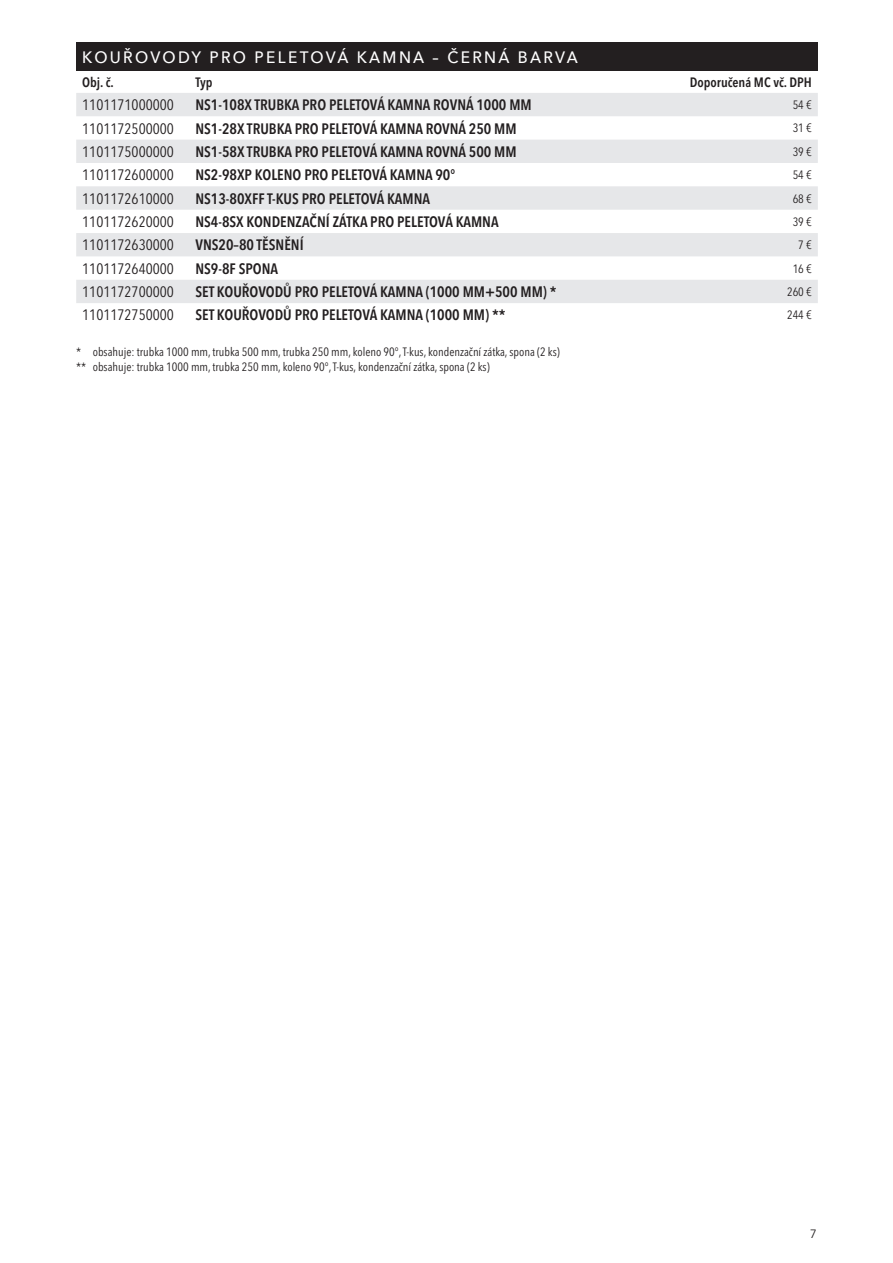
<style>
.page{position:relative;width:893px;height:1263px;background:#fff}
.page>*{position:absolute;margin:0;border:0;box-sizing:border-box;transform-origin:0 0}
.t1{font:500 16.5px "Avenir Next";letter-spacing:.15em;color:#fff;scale:.94 1}
.t2{font:600 condensed 15px "Avenir Next LT Pro";color:#231f20}
.t3{font:condensed 15px "Avenir Next LT Pro";color:#231f20}
.t4{font:600 condensed 13.5px "Avenir Next LT Pro";color:#231f20}
.t5{font:condensed 12px/14.4px "Avenir Next LT Pro";color:#231f20}
.t6{font:12px "Avenir Next LT Pro";color:#231f20}
</style>
<div class="page">
<div style="left:76px;top:42px;width:741px;height:29px;background:#231f20"></div>
<svg style="left:76px;top:93px;width:741px;height:210px;fill:#e6e7e9"></svg>
<p class="t1" style="left:82px;top:43px;width:528px">KOUŘOVODY PRO PELETOVÁ KAMNA – ČERNÁ BARVA</p>
<p class="t4" style="left:82px;top:74px;width:33px">OBJ. Č.</p>
<p class="t4" style="left:195px;top:74px;width:19px">TYP</p>
<p class="t4" style="left:689px;top:74px;width:123px">DOPORUČENÁ MC VČ. DPH</p>
<p class="t3" style="left:82px;top:96px;width:93px">1101171000000</p>
<p class="t2" style="left:195px;top:96px;width:74px">NS1-108X TRUBK</p>
<p class="t2" style="left:292px;top:96px;width:229px">A PRO PELETOVÁ KAMNA ROVNÁ 1000 MM</p>
<p class="t5" style="left:792px;top:98px;width:21px">54 €</p>
<p class="t3" style="left:82px;top:119px;width:93px">1101172500000</p>
<p class="t2" style="left:195px;top:119px;width:66px">NS1-28X TRUBK</p>
<p class="t2" style="left:284px;top:119px;width:221px">A PRO PELETOVÁ KAMNA ROVNÁ 250 MM</p>
<p class="t5" style="left:792px;top:121px;width:21px">31 €</p>
<p class="t3" style="left:82px;top:143px;width:93px">1101175000000</p>
<p class="t2" style="left:195px;top:142px;width:66px">NS1-58X TRUBK</p>
<p class="t2" style="left:284px;top:142px;width:221px">A PRO PELETOVÁ KAMNA ROVNÁ 500 MM</p>
<p class="t5" style="left:792px;top:144px;width:21px">39 €</p>
<p class="t3" style="left:82px;top:166px;width:93px">1101172600000</p>
<p class="t2" style="left:195px;top:166px;width:261px">NS2-98XP KOLENO PRO PELETOVÁ KAMNA 90°</p>
<p class="t5" style="left:792px;top:168px;width:21px">54 €</p>
<p class="t3" style="left:82px;top:189px;width:93px">1101172610000</p>
<p class="t2" style="left:195px;top:189px;width:236px">NS13-80XFF T-KUS PRO PELETOVÁ KAMNA</p>
<p class="t5" style="left:792px;top:191px;width:21px">68 €</p>
<p class="t3" style="left:82px;top:213px;width:93px">1101172620000</p>
<p class="t2" style="left:195px;top:212px;width:304px">NS4-8SX KONDENZAČNÍ ZÁTKA PRO PELETOVÁ KAMNA</p>
<p class="t5" style="left:792px;top:214px;width:21px">39 €</p>
<p class="t3" style="left:82px;top:236px;width:93px">1101172630000</p>
<p class="t2" style="left:195px;top:236px;width:109px">VNS20–80 TĚSNĚNÍ</p>
<p class="t5" style="left:798px;top:238px;width:15px">7 €</p>
<p class="t3" style="left:82px;top:259px;width:93px">1101172640000</p>
<p class="t2" style="left:195px;top:259px;width:84px">NS9-8F SPONA</p>
<p class="t5" style="left:792px;top:261px;width:21px">16 €</p>
<p class="t3" style="left:82px;top:283px;width:93px">1101172700000</p>
<p class="t2" style="left:195px;top:283px;width:362px">SET KOUŘOVODŮ PRO PELETOVÁ KAMNA (1000 MM +500 MM ) *</p>
<p class="t5" style="left:786px;top:284px;width:26px">260 €</p>
<p class="t3" style="left:82px;top:306px;width:93px">1101172750000</p>
<p class="t2" style="left:195px;top:306px;width:311px">SET KOUŘOVODŮ PRO PELETOVÁ KAMNA (1000 MM ) **</p>
<p class="t5" style="left:786px;top:308px;width:26px">244 €</p>
<p class="t5" style="left:76px;top:344px;width:485px">* obsahuje: trubka 1000 mm, trubka 500 mm, trubka 250 mm, koleno 90°, T-kus, kondenzační zátka, spona (2 ks) ** obsahuje: trubka 1000 mm, trubka 250 mm, koleno 90°, T-kus, kondenzační zátka, spona (2 ks)</p>
<p class="t6" style="left:809px;top:1226px;width:8px">7</p>
</div>
